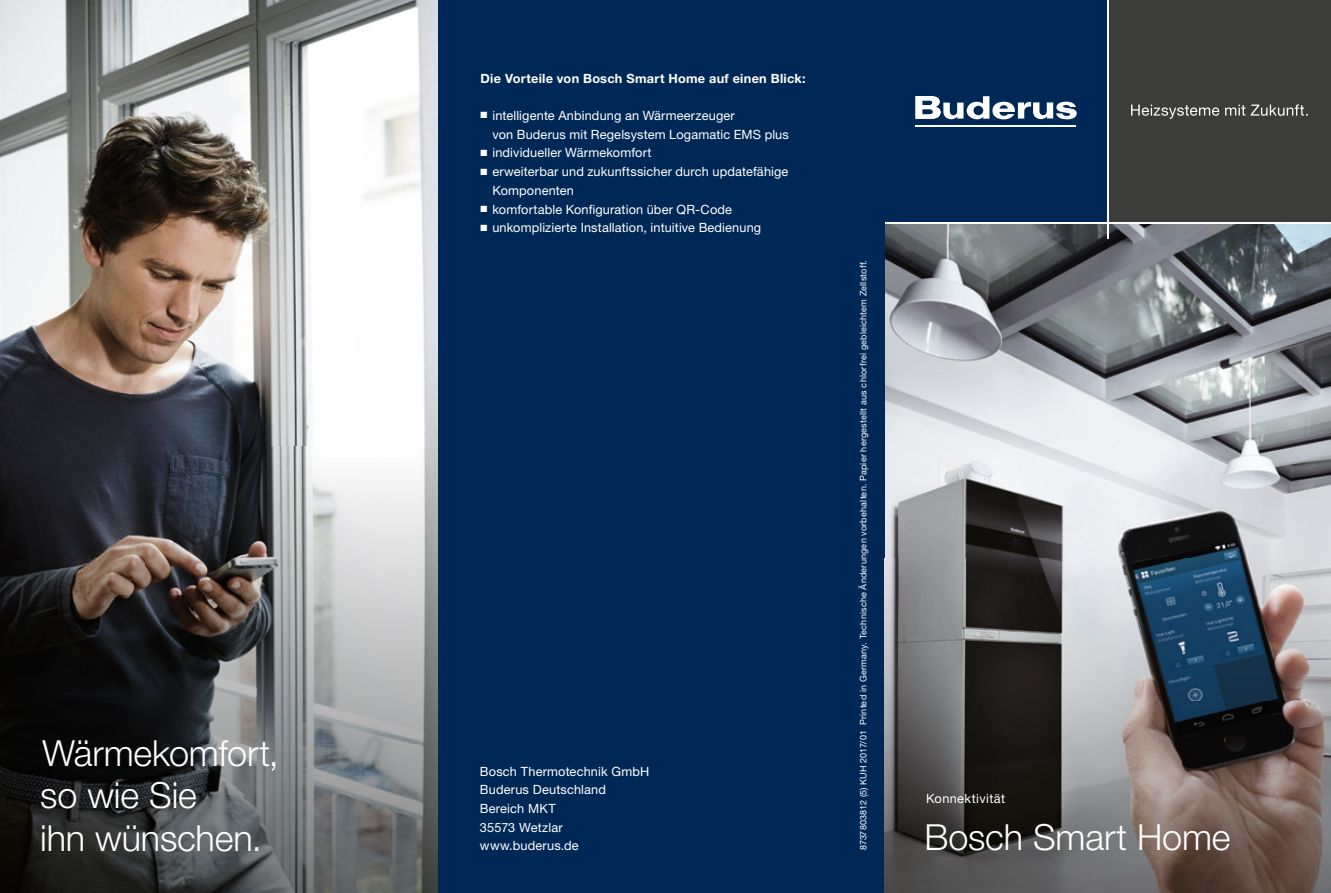
<style>
.page{position:relative;width:1331px;height:893px;background:#fff}
.page>*{position:absolute;margin:0;border:0;box-sizing:border-box;transform-origin:0 0}
.t1{font:300 36px/42px "Helvetica Neue LT Pro";letter-spacing:-.005em;color:#fff}
.t2{font:12.75px/18.8px "Helvetica Neue LT Pro";letter-spacing:.01em;color:#fff}
.t3{font:700 12.75px "Helvetica Neue LT Pro";letter-spacing:.02em;color:#fff}
.t4{font:12.75px "Helvetica Neue LT Pro";letter-spacing:.03em;color:#fff}
.t5{font:9px "Helvetica Neue LT Pro";letter-spacing:.02em;color:#fff}
</style>
<div class="page">
<img style="left:0;top:0;width:438px;height:893px">
<img style="left:884px;top:224px;width:447px;height:334px">
<div style="left:884px;top:0;width:224px;height:223px;background:#002856"></div>
<hr style="left:915px;top:125px;width:161px;height:2px;background:#fff">
<svg style="left:915px;top:96px;width:162px;height:23px"></svg>
<div style="left:1108px;top:0;width:223px;height:223px;background:#3c3c3b"></div>
<svg style="left:1131px;top:104px;width:177px;height:15px"></svg>
<hr style="left:1107px;top:0;width:1px;height:239px;background:#fff">
<div style="left:438px;top:0;width:446px;height:893px;background:#002856"></div>
<img style="left:884px;top:558px;width:447px;height:335px">
<h1 class="t1" style="left:40px;top:732px;width:240px">Wärmekomfort, so wie Sie<br>ihn wünschen.</h1>
<p class="t3" style="left:480px;top:70px;width:327px">Die Vorteile von Bosch Smart Home auf einen Blick:</p>
<p class="t2" style="left:492px;top:106px;width:298px;text-indent:-12px">■ intelligente Anbindung an Wärmeerzeuger<br>von Buderus mit Regelsystem Logamatic EMS plus</p>
<p class="t2" style="left:480px;top:143px;width:173px">■ individueller Wärmekomfort</p>
<p class="t2" style="left:492px;top:162px;width:298px;text-indent:-12px">■ erweiterbar und zukunftssicher durch updatefähige<br>Komponenten</p>
<p class="t2" style="left:480px;top:199px;width:253px">■ komfortable Konfiguration über QR-Code</p>
<p class="t2" style="left:480px;top:218px;width:282px">■ unkomplizierte Installation, intuitive Bedienung</p>
<p class="t2" style="left:480px;top:761px;width:171px">Bosch Thermotechnik GmbH<br>Buderus Deutschland<br>Bereich MKT<br>35573 Wetzlar www.buderus.de</p>
<p class="t5" style="left:858px;top:850px;width:592px;rotate:-90deg">8737803812 (5) KUH 2017/01 Printed in Germany. Technische Änderungen vorbehalten. Papier hergestellt aus chlorfrei gebleichtem Zellstoff.</p>
<p class="t4" style="left:926px;top:791px;width:81px">Konnektivität</p>
<h1 class="t1" style="left:924px;top:816px;width:308px">Bosch Smart Home</h1>
</div>
